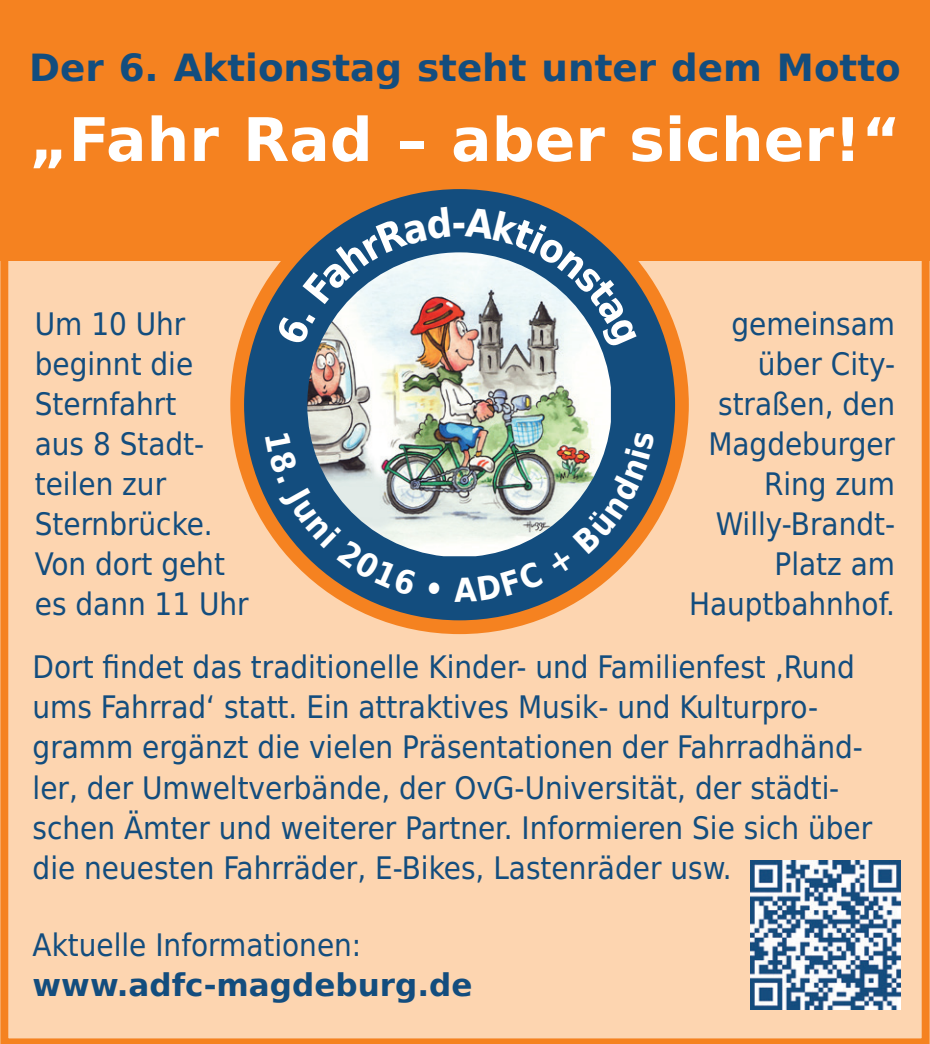
<style>
.page{position:relative;width:930px;height:1044px;background:#fff}
.page>*{position:absolute;margin:0;border:0;box-sizing:border-box;transform-origin:0 0}
.t1{font:700 60px "DejaVu Sans";color:#fff}
.t2{font:700 37.2px "DejaVu Sans";color:#134d7e}
.t3{font:31.2px/40px "DejaVu Sans Condensed";color:#134d7e}
.t4{font:700 31.2px "DejaVu Sans";color:#134d7e}
</style>
<div class="page">
<div style="left:0;top:261px;width:929px;height:782px;background:#fdd5b0"></div>
<div style="left:2px;top:2px;width:926px;height:257px;background:#f58220"></div>
<div style="left:0;top:0;width:930px;height:261px;border:3px solid #f58220"></div>
<div style="left:230px;top:175px;width:459px;height:459px;background:#f58220;border-radius:50%"></div>
<div style="left:244px;top:189px;width:431px;height:431px;border:66px solid #134d7e;border-radius:50%"></div>
<img style="left:307px;top:348px;width:304px;height:208px">
<img style="left:751px;top:860px;width:149px;height:149px">
<svg style="left:275px;top:207px;width:362px;height:141px;background:#7a8893"></svg>
<svg style="left:265px;top:433px;width:152px;height:163px;background:#728795"></svg>
<svg style="left:428px;top:581px;width:12px;height:13px"></svg>
<img style="left:454px;top:432px;width:201px;height:170px">
<p class="t2" style="left:29px;top:37px;width:873px">Der 6. Aktionstag steht unter dem Motto</p>
<h1 class="t1" style="left:29px;top:90px;width:873px">„Fahr Rad – aber sicher!“</h1>
<p class="t3" style="left:689px;top:303px;width:208px;text-align:right">gemeinsam über City&shy;straßen, den<br>Magdeburger<br>Ring zum<br>Willy-Brandt-<br>Platz am<br>Hauptbahnhof.</p>
<p class="t3" style="left:33px;top:646px;width:841px">Dort findet das traditionelle Kinder- und Familienfest ‚Rund ums Fahrrad‘ statt. Ein attraktives Musik- und Kulturpro&shy;gramm ergänzt die vielen Präsentationen der Fahrradhänd&shy;ler, der Umweltverbände, der OvG-Universität, der städti&shy;schen Ämter und weiterer Partner. Informieren Sie sich über die neuesten Fahrräder, E-Bikes, Lastenräder usw.</p>
<p class="t3" style="left:35px;top:303px;width:215px">Um 10 Uhr beginnt die<br>Sternfahrt<br>aus 8 Stadt&shy;teilen zur<br>Sternbrücke.<br>Von dort geht es dann 11 Uhr</p>
<p class="t3" style="left:33px;top:923px;width:330px">Aktuelle Informationen:</p>
<p class="t4" style="left:33px;top:959px;width:441px">www.adfc-magdeburg.de</p>
</div>
